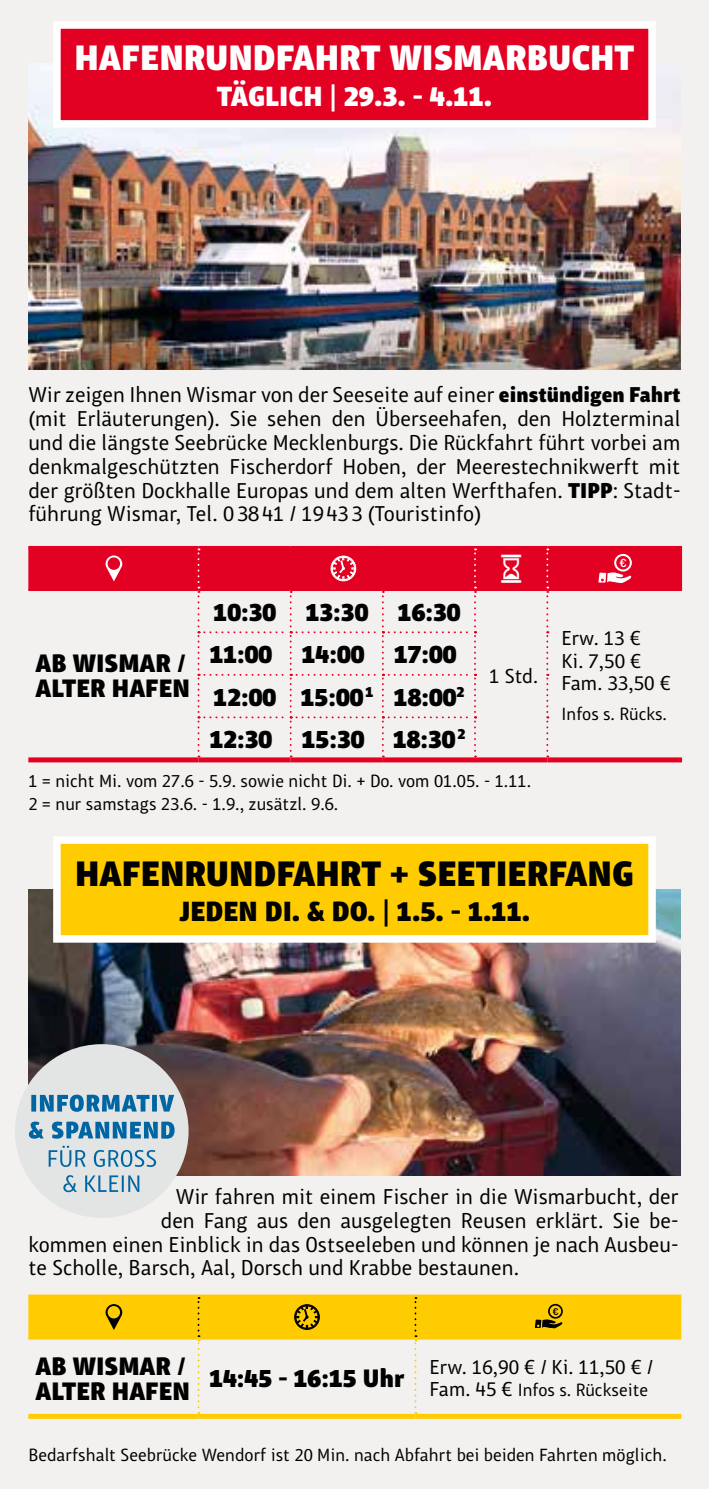
<style>
.page{position:relative;width:709px;height:1489px;background:#fff}
.page>*{position:absolute;margin:0;border:0;box-sizing:border-box;transform-origin:0 0}
.t1{font:900 35px "Chino ITC Std";color:#000}
.t2{font:900 35px "Chino ITC Std";color:#fff}
.t3{font:900 27.5px "Chino ITC Std";color:#000}
.t4{font:900 27.5px "Chino ITC Std";color:#fff}
.t5{font:900 25px/25px "Chino ITC Std";color:#000}
.t6{font:21.25px/23.8px "Chino ITC Std";color:#000;text-align:justify}
.t7{font:20px/22.5px "Chino ITC Std";color:#000}
.t8{font:17.5px/22.5px "Chino ITC Std";color:#000}
.t9{font:11.5px "Arial Rounded MT Bold";color:#fff}
.t10{font:9.5px "Arial Rounded MT Bold";color:#000}
.s1{font-weight:900}
.s2{font-size:20px}
</style>
<div class="page">
<div style="left:0;top:0;width:709px;height:1488px;background:#f2f1f0"></div>
<img style="left:28px;top:64px;width:652px;height:305px">
<img style="left:28px;top:889px;width:652px;height:286px">
<div style="left:28px;top:1413px;width:170px;height:5px;background:#fecc00"></div>
<div style="left:198px;top:1413px;width:217px;height:5px;background:#fecc00"></div>
<div style="left:415px;top:1413px;width:266px;height:5px;background:#fecc00"></div>
<hr style="left:28px;top:1294px;width:170px;height:2px;background:#fecc00">
<hr style="left:198px;top:1294px;width:217px;height:2px;background:#fecc00">
<hr style="left:415px;top:1294px;width:266px;height:2px;background:#fecc00">
<svg style="left:28px;top:1295px;width:653px;height:118px"></svg>
<div style="left:28px;top:757px;width:170px;height:5px;background:#e20023"></div>
<div style="left:475px;top:757px;width:72px;height:5px;background:#e20023"></div>
<div style="left:547px;top:757px;width:135px;height:5px;background:#e20023"></div>
<div style="left:198px;top:757px;width:93px;height:5px;background:#e20023"></div>
<div style="left:291px;top:757px;width:92px;height:5px;background:#e20023"></div>
<div style="left:383px;top:757px;width:92px;height:5px;background:#e20023"></div>
<hr style="left:28px;top:546px;width:170px;height:2px;background:#e20023">
<hr style="left:198px;top:546px;width:93px;height:2px;background:#e20023">
<hr style="left:291px;top:546px;width:92px;height:2px;background:#e20023">
<hr style="left:383px;top:546px;width:92px;height:2px;background:#e20023">
<hr style="left:475px;top:546px;width:72px;height:2px;background:#e20023">
<hr style="left:547px;top:546px;width:135px;height:2px;background:#e20023">
<div style="left:57px;top:25px;width:595px;height:99px;background:#e20023"></div>
<div style="left:53px;top:21px;width:603px;height:107px;border:8px solid #fff"></div>
<div style="left:57px;top:840px;width:595px;height:98px;background:#fecc00"></div>
<div style="left:53px;top:836px;width:603px;height:106px;border:8px solid #fff"></div>
<div style="left:15px;top:1044px;width:174px;height:173px;background:#e3e4e4;border-radius:50%"></div>
<svg style="left:63px;top:1175px;width:76px;height:17px"></svg>
<svg style="left:49px;top:1145px;width:107px;height:21px"></svg>
<svg style="left:29px;top:1121px;width:146px;height:17px"></svg>
<svg style="left:31px;top:1094px;width:143px;height:17px"></svg>
<svg style="left:28px;top:547px;width:654px;height:210px"></svg>
<h1 class="t2" style="left:74px;top:37px;width:561px">HAFENRUNDFAHRT WISMARBUCHT</h1>
<p class="t4" style="left:217px;top:79px;width:277px">TÄGLICH | 29.3. - 4.11.</p>
<p class="t6" style="left:28px;top:383px;width:654px">Wir zeigen Ihnen Wismar von der Seeseite auf einer <span class="s1">einstündigen Fahrt </span>(mit Erläuterungen). Sie sehen den Überseehafen, den Holzterminal und die längste Seebrücke Mecklenburgs. Die Rückfahrt führt vorbei am denkmalgeschützten Fischerdorf Hoben, der Meerestechnikwerft mit der größten Dockhalle Europas und dem alten Werfthafen. <span class="s1">TIPP</span>: Stadt&shy;führung Wismar, Tel. 03841 / 19433 (Touristinfo)</p>
<p class="t5" style="left:214px;top:599px;width:248px">10:30 13:30 16:30</p>
<p class="t5" style="left:210px;top:633px;width:257px;line-height:42.2px">11:00 14:00 17:00<br>12:00 15:00<sup>1</sup> 18:00<sup>2<br></sup>12:30 15:30 18:30<sup>2</sup></p>
<p class="t8" style="left:28px;top:770px;width:504px">1 = nicht Mi. vom 27.6 - 5.9. sowie nicht Di. + Do. vom 01.05. - 1.11.<br>2 = nur samstags 23.6. - 1.9., zusätzl. 9.6.</p>
<p class="t5" style="left:35px;top:650px;width:156px">AB WISMAR /<br>ALTER HAFEN</p>
<p class="t7" style="left:489px;top:664px;width:50px">1 Std.</p>
<p class="t9" style="left:620px;top:556px;width:8px">€</p>
<p class="t7" style="left:561px;top:627px;width:111px">Erw. 13 €<br>Ki. 7,50 €<br>Fam. 33,50 €</p>
<p class="t8" style="left:561px;top:702px;width:107px">Infos s. Rücks.</p>
<h1 class="t1" style="left:75px;top:852px;width:560px">HAFENRUNDFAHRT + SEETIERFANG</h1>
<p class="t3" style="left:179px;top:894px;width:353px">JEDEN DI. &amp; DO. | 1.5. - 1.11.</p>
<p class="t6" style="left:176px;top:1184px;width:504px">Wir fahren mit einem Fischer in die Wismarbucht, der</p>
<p class="t6" style="left:161px;top:1208px;width:519px">den Fang aus den ausgelegten Reusen erklärt. Sie be-</p>
<p class="t6" style="left:28px;top:1232px;width:651px">kommen einen Einblick in das Ostseeleben und können je nach Ausbeu-</p>
<p class="t6" style="left:28px;top:1256px;width:492px">te Scholle, Barsch, Aal, Dorsch und Krabbe bestaunen.</p>
<p class="t10" style="left:553px;top:1305px;width:7px">€</p>
<p class="t5" style="left:35px;top:1352px;width:156px">AB WISMAR /<br>ALTER HAFEN</p>
<p class="t5" style="left:209px;top:1365px;width:196px">14:45 - 16:15 Uhr</p>
<p class="t7" style="left:429px;top:1355px;width:225px">Erw. 16,90 € / Ki. 11,50 € /</p>
<p class="t8" style="left:429px;top:1378px;width:220px"><span class="s2">Fam. 45 €</span> Infos s. Rückseite</p>
<p class="t8" style="left:28px;top:1443px;width:640px">Bedarfshalt Seebrücke Wendorf ist 20 Min. nach Abfahrt bei beiden Fahrten möglich.</p>
</div>
